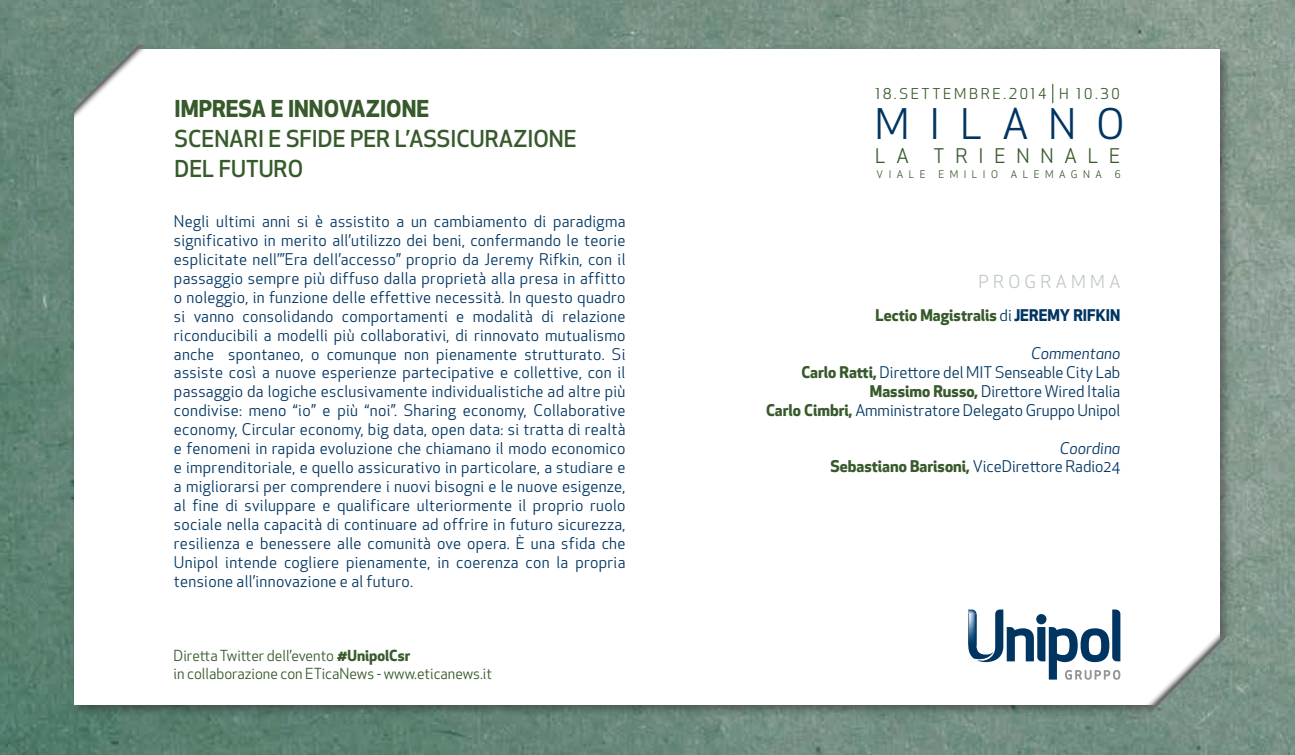
<style>
.page{position:relative;width:1295px;height:755px;background:#fff}
.page>*{position:absolute;margin:0;border:0;box-sizing:border-box;transform-origin:0 0}
.t1{font:41.12px "Apex New";color:#003562}
.t2{font:500 22.75px/29.8px "Apex New";color:#375a2b}
.t3{font:700 22.75px "Apex New";color:#375a2b}
.t4{font:19.78px "Apex New";color:#375a2b}
.t5{font:17.5px "Apex New";letter-spacing:.25em;color:#c0c9c7}
.t6{font:15.75px/18.9px "Apex New";color:#003562;text-align:right}
.t7{font:700 15.75px "Apex New";color:#375a2b}
.t8{font:14.88px/17.8px "Apex New";color:#375a2b}
.t9{font:14.53px "Apex New";letter-spacing:.18em;color:#375a2b}
.t10{font:10.15px "Apex New";color:#375a2b}
.s1{font-weight:700}
.s2{font-weight:400;color:#003562}
.s3{color:#003562}
.s4{font-style:italic}
.s5{font-weight:700;color:#375a2b}
</style>
<div class="page">
<img style="left:0;top:0;width:1295px;height:754px">
<div style="left:70px;top:45px;width:1162px;height:671px;background:#231f20;opacity:.45"></div>
<div style="left:75px;top:50px;width:1145px;height:654px;background:#fff"></div>
<svg style="left:968px;top:609px;width:152px;height:70px"></svg>
<svg style="left:1141px;top:624px;width:84px;height:84px"></svg>
<img style="left:1144px;top:630px;width:89px;height:88px">
<img style="left:61px;top:33px;width:89px;height:88px">
<svg style="left:1052px;top:84px;width:1px;height:19px"></svg>
<h2 class="t3" style="left:175px;top:92px;width:256px">Impresa e innovazione</h2>
<h2 class="t2" style="left:175px;top:123px;width:404px">SCENARI E SFIDE PER L’ASSICURAZIONE<br>DEL FUTURO</h2>
<p class="t6" style="left:174px;top:212px;width:453px;text-align:justify">Negli ultimi anni si è assistito a un cambiamento di paradigma significativo in merito all’utilizzo dei beni, confermando le teorie esplicitate nell’”Era dell’accesso” proprio da Jeremy Rifkin, con il passaggio sempre più diffuso dalla proprietà alla presa in affitto o noleggio, in funzione delle effettive necessità. In questo quadro si vanno consolidando comportamenti e modalità di relazione riconducibili a modelli più collaborativi, di rinnovato mutualismo anche spontaneo, o comunque non pienamente strutturato. Si assiste così a nuove esperienze partecipative e collettive, con il passaggio da logiche esclusivamente individualistiche ad altre più condivise: meno “io” e più “noi”. Sharing economy, Collaborative economy, Circular economy, big data, open data: si tratta di realtà e fenomeni in rapida evoluzione che chiamano il modo economico e imprenditoriale, e quello assicurativo in particolare, a studiare e a migliorarsi per comprendere i nuovi bisogni e le nuove esigenze, al fine di sviluppare e qualificare ulteriormente il proprio ruolo sociale nella capacità di continuare ad offrire in futuro sicurezza, resilienza e benessere alle comunità ove opera. È una sfida che Unipol intende cogliere pienamente, in coerenza con la propria tensione all’innovazione e al futuro.</p>
<p class="t8" style="left:174px;top:646px;width:320px">Diretta Twitter dell’evento <span class="s1">#UnipolCsr<br></span>in collaborazione con ETicaNews - www.eticanews.it</p>
<p class="t9" style="left:875px;top:84px;width:36px">18.settem</p>
<p class="t9" style="left:969px;top:84px;width:152px">bre .2014 H 10.30</p>
<h1 class="t1" style="left:875px;top:98px;width:42px">milano</h1>
<p class="t4" style="left:875px;top:143px;width:17px">la</p>
<p class="t4" style="left:933px;top:143px;width:22px">triennale</p>
<p class="t10" style="left:876px;top:167px;width:22px">V iale</p>
<p class="t10" style="left:938px;top:167px;width:22px">E milio</p>
<p class="t10" style="left:1011px;top:167px;width:25px">A lemagna</p>
<p class="t10" style="left:1114px;top:167px;width:7px">6</p>
<p class="t5" style="left:978px;top:271px;width:143px">PROGRAMMA</p>
<p class="t7" style="left:875px;top:303px;width:246px">Lectio Magistralis <span class="s2">di</span> <span class="s3">Jeremy Ri fkin</span></p>
<p class="t6" style="left:766px;top:343px;width:356px"><span class="s4">Commentano<br></span><span class="s5">Carlo Ratti,</span> Direttore del MIT Senseable City Lab <span class="s5">Massimo Russo,</span> Direttore Wired Italia<br><span class="s5">Carlo Cimbri,</span> Amministratore Delegato Gruppo Unipol</p>
<p class="t6" style="left:830px;top:438px;width:291px"><span class="s4">Coordina<br></span><span class="s5">Sebastiano Barisoni,</span> ViceDirettore Radio24</p>
</div>
